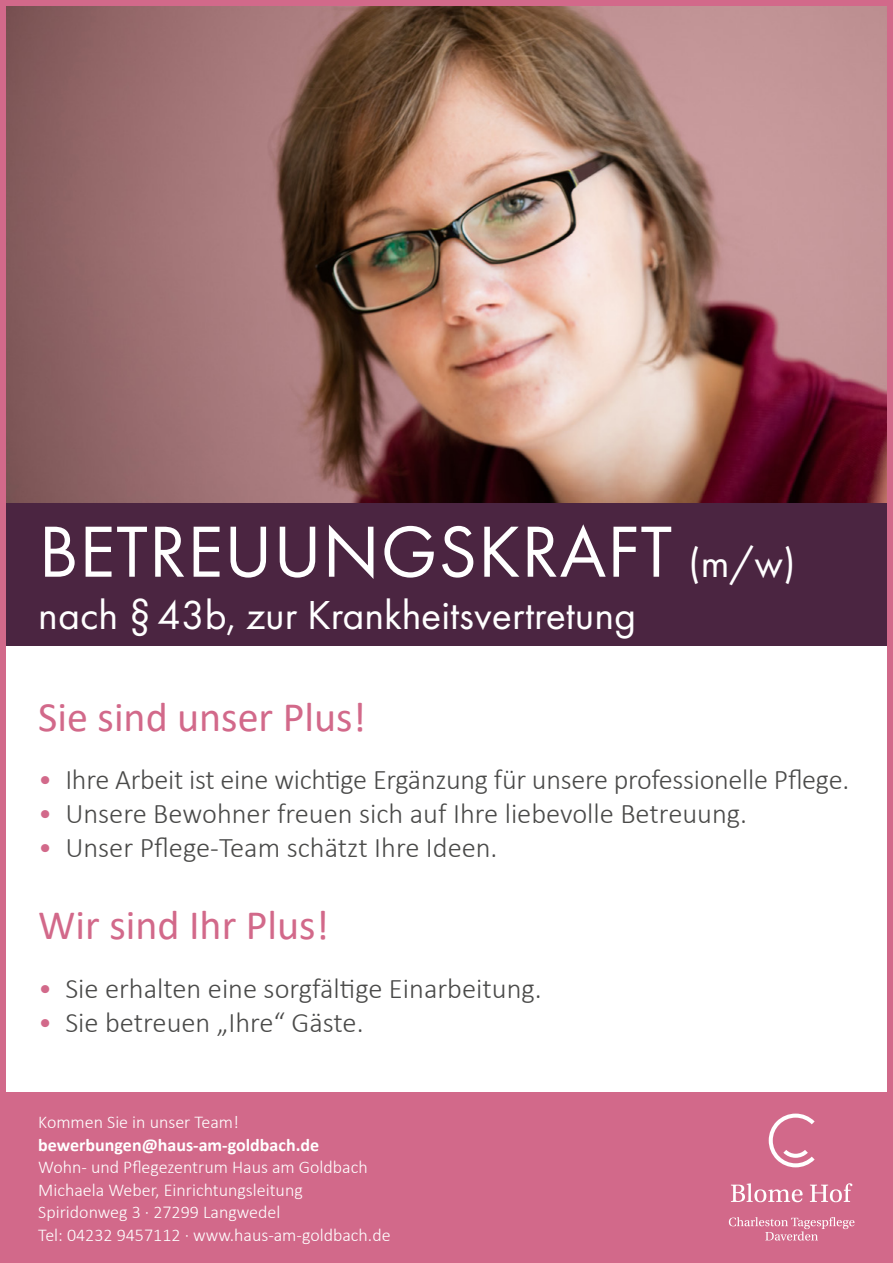
<style>
.page{position:relative;width:893px;height:1263px;background:#fff}
.page>*{position:absolute;margin:0;border:0;box-sizing:border-box;transform-origin:0 0}
.t1{font:75px "Futura PT";letter-spacing:.01em;color:#fff}
.t2{font:42px "Calibri";color:#d2698a}
.t3{font:42px "Futura PT";color:#fff}
.t4{font:300 28.5px "Calibri";color:#4a4a49}
.t5{font:300 18px/22.5px "Calibri";color:#fff}
.t6{font:700 18px "Calibri";color:#fff}
.s1{font-size:42px}
.s2{color:#d2698a}
</style>
<div class="page">
<img style="left:7px;top:7px;width:879px;height:496px">
<div style="left:0;top:1093px;width:893px;height:170px;background:#d2698a"></div>
<svg style="left:769px;top:1113px;width:46px;height:54px"></svg>
<svg style="left:731px;top:1183px;width:72px;height:19px"></svg>
<svg style="left:810px;top:1183px;width:42px;height:19px"></svg>
<svg style="left:729px;top:1217px;width:125px;height:23px"></svg>
<div style="left:0;top:503px;width:893px;height:143px;background:#4b2541"></div>
<div style="left:0;top:0;width:893px;height:1263px;border:6px solid #d2698a"></div>
<h1 class="t1" style="left:39px;top:507px;width:758px">BETREUUNGSKRAFT <span class="s1">(m/w)</span></h1>
<h2 class="t3" style="left:38px;top:590px;width:599px">nach §43b, zur Krankheitsvertretung</h2>
<h2 class="t2" style="left:38px;top:688px;width:330px">Sie sind unser Plus!</h2>
<p class="t4" style="left:38px;top:762px;width:812px"><span class="s2">•</span> Ihre Arbeit ist eine wichtige Ergänzung für unsere professionelle Pflege.</p>
<p class="t4" style="left:38px;top:796px;width:710px"><span class="s2">•</span> Unsere Bewohner freuen sich auf Ihre liebevolle Betreuung.</p>
<p class="t4" style="left:38px;top:830px;width:461px"><span class="s2">•</span> Unser Pflege-Team schätzt Ihre Ideen.</p>
<h2 class="t2" style="left:38px;top:896px;width:293px">Wir sind Ihr Plus!</h2>
<p class="t4" style="left:38px;top:971px;width:505px"><span class="s2">•</span> Sie erhalten eine sorgfältige Einarbeitung.</p>
<p class="t4" style="left:38px;top:1005px;width:327px"><span class="s2">•</span> Sie betreuen „Ihre“ Gäste.</p>
<p class="t5" style="left:38px;top:1111px;width:202px">Kommen Sie in unser Team!</p>
<p class="t6" style="left:38px;top:1132px;width:282px">bewerbungen@haus-am-goldbach.de</p>
<p class="t5" style="left:38px;top:1156px;width:354px">Wohn- und Pflegezentrum Haus am Goldbach Michaela Weber, Einrichtungsleitung Spiridonweg 3 · 27299 Langwedel<br>Tel: 04232 9457112 · www.haus-am-goldbach.de</p>
</div>
